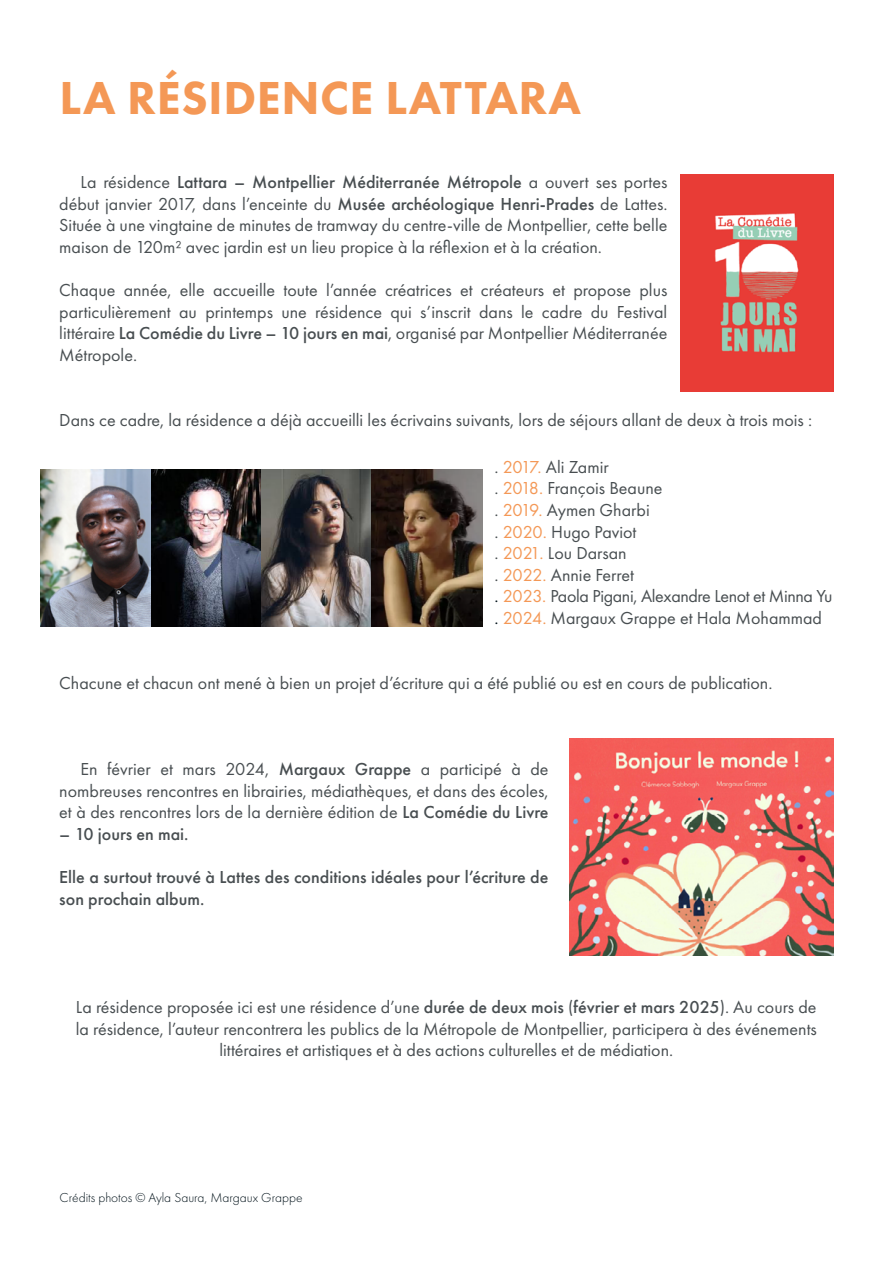
<style>
.page{position:relative;width:893px;height:1263px;background:#fff}
.page>*{position:absolute;margin:0;border:0;box-sizing:border-box;transform-origin:0 0}
.t1{font:800 48px "Futura PT";letter-spacing:.01em;color:#f49856}
.t2{font:18px/21.6px "Futura PT";color:#484e51;text-align:justify}
.t3{font:500 18px/21.6px "Futura PT";color:#484e51}
.t4{font:300 13.5px "Futura PT";color:#001119}
.s1{font-weight:500}
.s2{color:#f49856}
.s3{color:#001119}
</style>
<div class="page">
<img style="left:680px;top:174px;width:153px;height:217px">
<img style="left:40px;top:470px;width:331px;height:157px">
<img style="left:371px;top:470px;width:111px;height:157px">
<img style="left:570px;top:739px;width:263px;height:217px">
<h1 class="t1" style="left:60px;top:68px;width:523px">LA RÉSIDENCE LATTARA</h1>
<p class="t2" style="left:59px;top:171px;width:610px;text-indent:21px">La résidence <span class="s1">Lattara – Montpellier Méditerranée Métropole</span> a ouvert ses portes début janvier 2017, dans l’enceinte du <span class="s1">Musée archéologique Henri-Prades</span> de Lattes.<br>Située à une vingtaine de minutes de tramway du centre-ville de Montpellier, cette belle maison de 120m² avec jardin est un lieu propice à la réflexion et à la création.</p>
<p class="t2" style="left:59px;top:279px;width:610px">Chaque année, elle accueille toute l’année créatrices et créateurs et propose plus particulièrement au printemps une résidence qui s’inscrit dans le cadre du Festival littéraire <span class="s1">La Comédie du Livre – 10 jours en mai</span>, organisé par Montpellier Méditerranée Métropole.</p>
<p class="t2" style="left:59px;top:409px;width:754px">Dans ce cadre, la résidence a déjà accueilli les écrivains suivants, lors de séjours allant de deux à trois mois :</p>
<p class="t2" style="left:494px;top:456px;width:339px;text-align:left">. <span class="s2">2017.</span> Ali Zamir<br>. <span class="s2">2018.</span> François Beaune<br>. <span class="s2">2019.</span> Aymen Gharbi<br>. <span class="s2">2020.</span> Hugo Paviot<br>. <span class="s2">2021.</span> Lou Darsan<br>. <span class="s2">2022.</span> Annie Ferret<br><span class="s3">.</span> <span class="s2">2023.</span> Paola Pigani, Alexandre Lenot et Minna Yu <span class="s3">.</span> <span class="s2">2024.</span> Margaux Grappe et Hala Mohammad</p>
<p class="t2" style="left:59px;top:672px;width:715px">Chacune et chacun ont mené à bien un projet d’écriture qui a été publié ou est en cours de publication.</p>
<p class="t2" style="left:59px;top:758px;width:491px;text-indent:21px">En février et mars 2024, <span class="s1">Margaux Grappe</span> a participé à de nombreuses rencontres en librairies, médiathèques, et dans des écoles, et à des rencontres lors de la dernière édition de <span class="s1">La Comédie du Livre</span></p>
<p class="t3" style="left:59px;top:823px;width:131px">– 10 jours en mai.</p>
<p class="t3" style="left:59px;top:866px;width:491px">Elle a surtout trouvé à Lattes des conditions idéales pour l’écriture de son prochain album.</p>
<p class="t2" style="left:76px;top:996px;width:743px;text-align:center">La résidence proposée ici est une résidence d’une <span class="s1">durée de deux mois</span> (<span class="s1">février et mars 2025</span>). Au cours de la résidence, l’auteur rencontrera les publics de la Métropole de Montpellier, participera à des événements littéraires et artistiques et à des actions culturelles et de médiation.</p>
<p class="t4" style="left:60px;top:1190px;width:244px">Crédits photos © Ayla Saura, Margaux Grappe</p>
</div>
